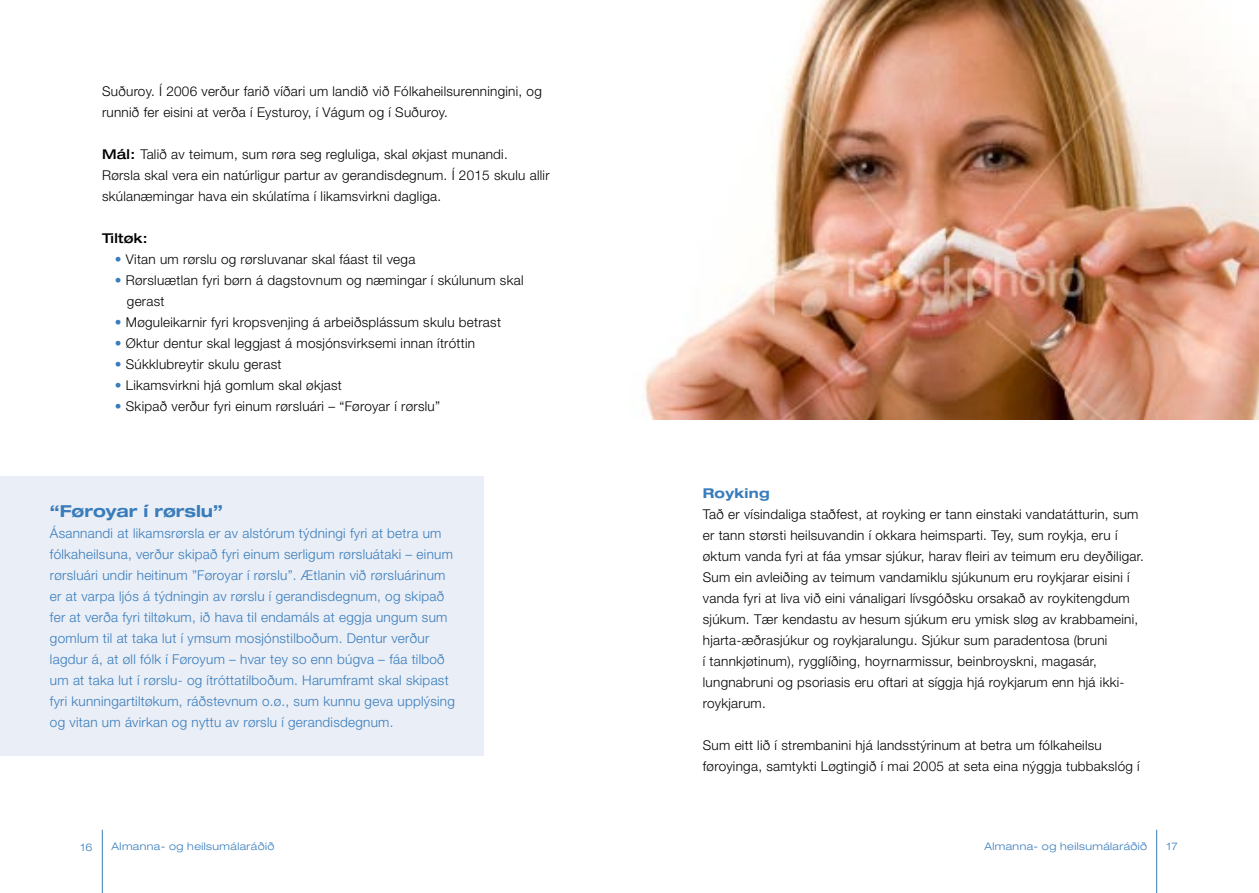
<style>
.page{position:relative;width:1259px;height:893px;background:#fff}
.page>*{position:absolute;margin:0;border:0;box-sizing:border-box;transform-origin:0 0}
.Yvirskrift{font:700 expanded 16.5px "Helvetica Neue";color:#387cbc}
.Breyðtekstur{font:300 13.5px/21px "Helvetica Neue";letter-spacing:.02em;color:#000}
.Breyðtekstur-2{font:300 13.5px/21px "Helvetica Neue";letter-spacing:.02em;color:#387cbc}
.Breyðtekstur-3{font:500 expanded 13.5px "Helvetica Neue";letter-spacing:.02em;color:#000}
.Breyðtekstur-4{font:700 expanded 13.5px "Helvetica Neue";letter-spacing:.02em;color:#387cbc}
.t1{font:300 expanded 10.5px "Helvetica Neue";letter-spacing:.04em;color:#387cbc}
.s1{font-weight:500;font-stretch:expanded}
.s2{color:#387cbc}
</style>
<div class="page">
<hr style="left:102px;top:830px;width:1px;height:63px;background:#387cbc">
<hr style="left:1156px;top:830px;width:1px;height:63px;background:#387cbc">
<div style="left:0;top:476px;width:484px;height:280px;background:#eaeef6"></div>
<img style="left:644px;top:0;width:615px;height:420px">
<p class="Breyðtekstur" style="left:102px;top:80px;width:441px">Suðuroy. Í 2006 verður farið víðari um landið við Fólkaheilsurenningini, og runnið fer eisini at verða í Eysturoy, í Vágum og í Suðuroy.</p>
<p class="Breyðtekstur" style="left:102px;top:143px;width:407px"><span class="s1">Mál:</span> Talið av teimum, sum røra seg regluliga, skal økjast munandi.</p>
<p class="Breyðtekstur" style="left:102px;top:164px;width:449px">Rørsla skal vera ein natúrligur partur av gerandisdegnum. Í 2015 skulu allir skúlanæmingar hava ein skúlatíma í likamsvirkni dagliga.</p>
<p class="Breyðtekstur-3" style="left:102px;top:229px;width:47px">Tiltøk:</p>
<p class="Breyðtekstur" style="left:115px;top:248px;width:302px"><span class="s2">•</span> Vitan um rørslu og rørsluvanar skal fáast til vega</p>
<p class="Breyðtekstur" style="left:115px;top:269px;width:410px"><span class="s2">•</span> Rørsluætlan fyri børn á dagstovnum og næmingar í skúlunum skal</p>
<p class="Breyðtekstur" style="left:127px;top:290px;width:39px">gerast</p>
<p class="Breyðtekstur" style="left:115px;top:311px;width:388px"><span class="s2">•</span> Møguleikarnir fyri kropsvenjing á arbeiðsplássum skulu betrast</p>
<p class="Breyðtekstur" style="left:115px;top:332px;width:362px"><span class="s2">•</span> Øktur dentur skal leggjast á mosjónsvirksemi innan ítróttin</p>
<p class="Breyðtekstur" style="left:115px;top:353px;width:168px"><span class="s2">•</span> Súkklubreytir skulu gerast</p>
<p class="Breyðtekstur" style="left:115px;top:374px;width:228px"><span class="s2">•</span> Likamsvirkni hjá gomlum skal økjast</p>
<p class="Breyðtekstur" style="left:115px;top:395px;width:327px"><span class="s2">•</span> Skipað verður fyri einum rørsluári – “Føroyar í rørslu”</p>
<p class="Yvirskrift" style="left:50px;top:501px;width:174px">“Føroyar í rørslu”</p>
<p class="Breyðtekstur-2" style="left:50px;top:523px;width:406px">Ásannandi at likamsrørsla er av alstórum týdningi fyri at betra um fólkaheilsuna, verður skipað fyri einum serligum rørsluátaki – einum rørsluári undir heitinum ”Føroyar í rørslu”. Ætlanin við rørsluárinum er at varpa ljós á týdningin av rørslu í gerandisdegnum, og skipað fer at verða fyri tiltøkum, ið hava til endamáls at eggja ungum sum gomlum til at taka lut í ymsum mosjónstilboðum. Dentur verður lagdur á, at øll fólk í Føroyum – hvar tey so enn búgva – fáa tilboð um at taka lut í rørslu- og ítróttatilboðum. Harumframt skal skipast fyri kunningartiltøkum, ráðstevnum o.ø., sum kunnu geva upplýsing og vitan um ávirkan og nyttu av rørslu í gerandisdegnum.</p>
<p class="Breyðtekstur-4" style="left:703px;top:484px;width:68px">Royking</p>
<p class="Breyðtekstur" style="left:703px;top:503px;width:442px">Tað er vísindaliga staðfest, at royking er tann einstaki vandatátturin, sum er tann størsti heilsuvandin í okkara heimsparti. Tey, sum roykja, eru í øktum vanda fyri at fáa ymsar sjúkur, harav fleiri av teimum eru deyðiligar.<br>Sum ein avleiðing av teimum vandamiklu sjúkunum eru roykjarar eisini í vanda fyri at liva við eini vánaligari lívsgóðsku orsakað av roykitengdum sjúkum. Tær kendastu av hesum sjúkum eru ymisk sløg av krabbameini, hjarta-æðrasjúkur og roykjaralungu. Sjúkur sum paradentosa (bruni<br>í tannkjøtinum), rygglíðing, hoyrnarmissur, beinbroyskni, magasár, lungnabruni og psoriasis eru oftari at síggja hjá roykjarum enn hjá ikki&shy;roykjarum.</p>
<p class="Breyðtekstur" style="left:703px;top:734px;width:438px">Sum eitt lið í strembanini hjá landsstýrinum at betra um fólkaheilsu føroyinga, samtykti Løgtingið í mai 2005 at seta eina nýggja tubbakslóg í</p>
<p class="t1" style="left:80px;top:841px;width:14px">16</p>
<p class="t1" style="left:112px;top:840px;width:164px">Almanna- og heilsumálaráðið</p>
<p class="t1" style="left:984px;top:840px;width:164px">Almanna- og heilsumálaráðið</p>
<p class="t1" style="left:1166px;top:840px;width:13px">17</p>
</div>
